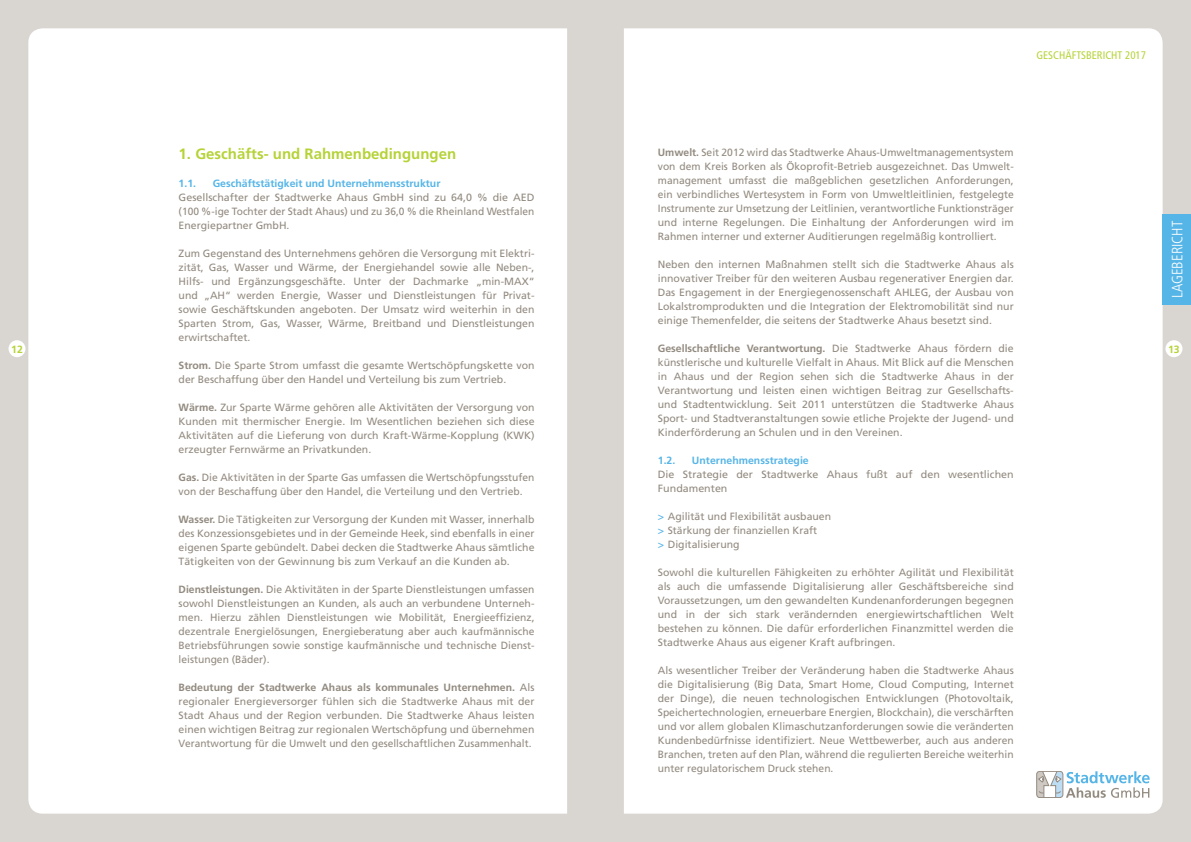
<style>
.page{position:relative;width:1191px;height:842px;background:#d9d5d0}
.page>*{position:absolute;margin:0;border:0;box-sizing:border-box;transform-origin:0 0}
.t1{font:700 15px "Frutiger";color:#b5d337}
.t2{font:300 condensed 15px "Frutiger";color:#fff}
.t3{font:condensed 11px "Frutiger";color:#b5d337}
.t4{font:10.5px/14px "Frutiger";color:#928a7f;text-align:justify}
.t5{font:700 10.5px "Frutiger";color:#56b5e7}
.t6{font:700 10.5px "Frutiger";color:#b5d337}
.s1{font-weight:700}
.s2{color:#56b5e7}
</style>
<div class="page">
<div style="left:28px;top:28px;width:539px;height:786px;background:#fff"></div>
<div style="left:624px;top:28px;width:538px;height:786px;background:#fff"></div>
<div style="left:9px;top:340px;width:17px;height:17px;background:#fff;border-radius:50%"></div>
<div style="left:1165px;top:340px;width:17px;height:17px;background:#fff;border-radius:50%"></div>
<svg style="left:1036px;top:771px;width:113px;height:27px;background:#d1dee3"></svg>
<div style="left:1162px;top:214px;width:29px;height:91px;background:#56b5e7"></div>
<p class="t3" style="left:1036px;top:50px;width:111px">GESCHÄFTSBERICHT 2017</p>
<h1 class="t1" style="left:179px;top:147px;width:279px">1. Geschäfts- und Rahmenbedingungen</h1>
<p class="t5" style="left:179px;top:178px;width:19px">1.1.</p>
<p class="t5" style="left:213px;top:178px;width:229px">Geschäftstätigkeit und Unternehmensstruktur</p>
<p class="t4" style="left:179px;top:191px;width:357px">Gesellschafter der Stadtwerke Ahaus GmbH sind zu 64,0 % die AED (100 %-ige Tochter der Stadt Ahaus) und zu 36,0 % die Rheinland Westfalen Energiepartner GmbH.</p>
<p class="t4" style="left:179px;top:247px;width:357px">Zum Gegenstand des Unternehmens gehören die Versorgung mit Elektri&shy;zität, Gas, Wasser und Wärme, der Energiehandel sowie alle Neben-, Hilfs- und Ergänzungsgeschäfte. Unter der Dachmarke „min-MAX“ und „AH“ werden Energie, Wasser und Dienstleistungen für Privat&shy;sowie Geschäftskunden angeboten. Der Umsatz wird weiterhin in den Sparten Strom, Gas, Wasser, Wärme, Breitband und Dienstleistungen erwirtschaftet.</p>
<p class="t4" style="left:179px;top:359px;width:357px"><span class="s1">Strom.</span> Die Sparte Strom umfasst die gesamte Wertschöpfungskette von der Beschaffung über den Handel und Verteilung bis zum Vertrieb.</p>
<p class="t4" style="left:179px;top:401px;width:357px"><span class="s1">Wärme.</span> Zur Sparte Wärme gehören alle Aktivitäten der Versorgung von Kunden mit thermischer Energie. Im Wesentlichen beziehen sich diese Aktivitäten auf die Lieferung von durch Kraft-Wärme-Kopplung (KWK) erzeugter Fernwärme an Privatkunden.</p>
<p class="t4" style="left:179px;top:471px;width:357px"><span class="s1">Gas.</span> Die Aktivitäten in der Sparte Gas umfassen die Wertschöpfungsstufen von der Beschaffung über den Handel, die Verteilung und den Vertrieb.</p>
<p class="t4" style="left:179px;top:513px;width:357px"><span class="s1">Wasser.</span> Die Tätigkeiten zur Versorgung der Kunden mit Wasser, innerhalb des Konzessionsgebietes und in der Gemeinde Heek, sind ebenfalls in einer eigenen Sparte gebündelt. Dabei decken die Stadtwerke Ahaus sämtliche Tätigkeiten von der Gewinnung bis zum Verkauf an die Kunden ab.</p>
<p class="t4" style="left:179px;top:583px;width:357px"><span class="s1">Dienstleistungen.</span> Die Aktivitäten in der Sparte Dienstleistungen umfassen sowohl Dienstleistungen an Kunden, als auch an verbundene Unterneh&shy;men. Hierzu zählen Dienstleistungen wie Mobilität, Energieeffizienz, dezentrale Energielösungen, Energieberatung aber auch kaufmännische Betriebsführungen sowie sonstige kaufmännische und technische Dienst&shy;leistungen (Bäder).</p>
<p class="t4" style="left:179px;top:681px;width:357px"><span class="s1">Bedeutung der Stadtwerke Ahaus als kommunales Unternehmen.</span> Als regionaler Energieversorger fühlen sich die Stadtwerke Ahaus mit der Stadt Ahaus und der Region verbunden. Die Stadtwerke Ahaus leisten einen wichtigen Beitrag zur regionalen Wertschöpfung und übernehmen Verantwortung für die Umwelt und den gesellschaftlichen Zusammenhalt.</p>
<p class="t4" style="left:658px;top:146px;width:357px"><span class="s1">Umwelt.</span> Seit 2012 wird das Stadtwerke Ahaus-Umweltmanagementsystem von dem Kreis Borken als Ökoprofit-Betrieb ausgezeichnet. Das Umwelt&shy;management umfasst die maßgeblichen gesetzlichen Anforderungen, ein verbindliches Wertesystem in Form von Umweltleitlinien, festgelegte Instrumente zur Umsetzung der Leitlinien, verantwortliche Funktionsträger und interne Regelungen. Die Einhaltung der Anforderungen wird im Rahmen interner und externer Auditierungen regelmäßig kontrolliert.</p>
<p class="t4" style="left:658px;top:258px;width:357px">Neben den internen Maßnahmen stellt sich die Stadtwerke Ahaus als innovativer Treiber für den weiteren Ausbau regenerativer Energien dar.<br>Das Engagement in der Energiegenossenschaft AHLEG, der Ausbau von Lokalstromprodukten und die Integration der Elektromobilität sind nur einige Themenfelder, die seitens der Stadtwerke Ahaus besetzt sind.</p>
<p class="t4" style="left:658px;top:342px;width:357px"><span class="s1">Gesellschaftliche Verantwortung.</span> Die Stadtwerke Ahaus fördern die künstlerische und kulturelle Vielfalt in Ahaus. Mit Blick auf die Menschen in Ahaus und der Region sehen sich die Stadtwerke Ahaus in der Verantwortung und leisten einen wichtigen Beitrag zur Gesellschafts&shy;und Stadtentwicklung. Seit 2011 unterstützen die Stadtwerke Ahaus Sport- und Stadtveranstaltungen sowie etliche Projekte der Jugend- und Kinderförderung an Schulen und in den Vereinen.</p>
<p class="t5" style="left:658px;top:455px;width:19px">1.2.</p>
<p class="t5" style="left:692px;top:455px;width:118px">Unternehmensstrategie</p>
<p class="t4" style="left:658px;top:468px;width:357px">Die Strategie der Stadtwerke Ahaus fußt auf den wesentlichen<br>Fundamenten</p>
<p class="t4" style="left:658px;top:510px;width:175px;text-align:left"><span class="s2">&gt;</span> Agilität und Flexibilität ausbauen <span class="s2">&gt;</span> Stärkung der finanziellen Kraft<br><span class="s2">&gt;</span> Digitalisierung</p>
<p class="t4" style="left:658px;top:566px;width:357px">Sowohl die kulturellen Fähigkeiten zu erhöhter Agilität und Flexibilität als auch die umfassende Digitalisierung aller Geschäftsbereiche sind Voraussetzungen, um den gewandelten Kundenanforderungen begegnen und in der sich stark verändernden energiewirtschaftlichen Welt bestehen zu können. Die dafür erforderlichen Finanzmittel werden die Stadtwerke Ahaus aus eigener Kraft aufbringen.</p>
<p class="t4" style="left:658px;top:664px;width:357px">Als wesentlicher Treiber der Veränderung haben die Stadtwerke Ahaus die Digitalisierung (Big Data, Smart Home, Cloud Computing, Internet der Dinge), die neuen technologischen Entwicklungen (Photovoltaik, Speichertechnologien, erneuerbare Energien, Blockchain), die verschärften und vor allem globalen Klimaschutzanforderungen sowie die veränderten Kundenbedürfnisse identifiziert. Neue Wettbewerber, auch aus anderen Branchen, treten auf den Plan, während die regulierten Bereiche weiterhin unter regulatorischem Druck stehen.</p>
<h1 class="t2" style="left:1172px;top:298px;width:79px;rotate:-90deg">LAGEBERICHT</h1>
<p class="t6" style="left:11px;top:344px;width:13px">12</p>
<p class="t6" style="left:1168px;top:344px;width:13px">13</p>
</div>
